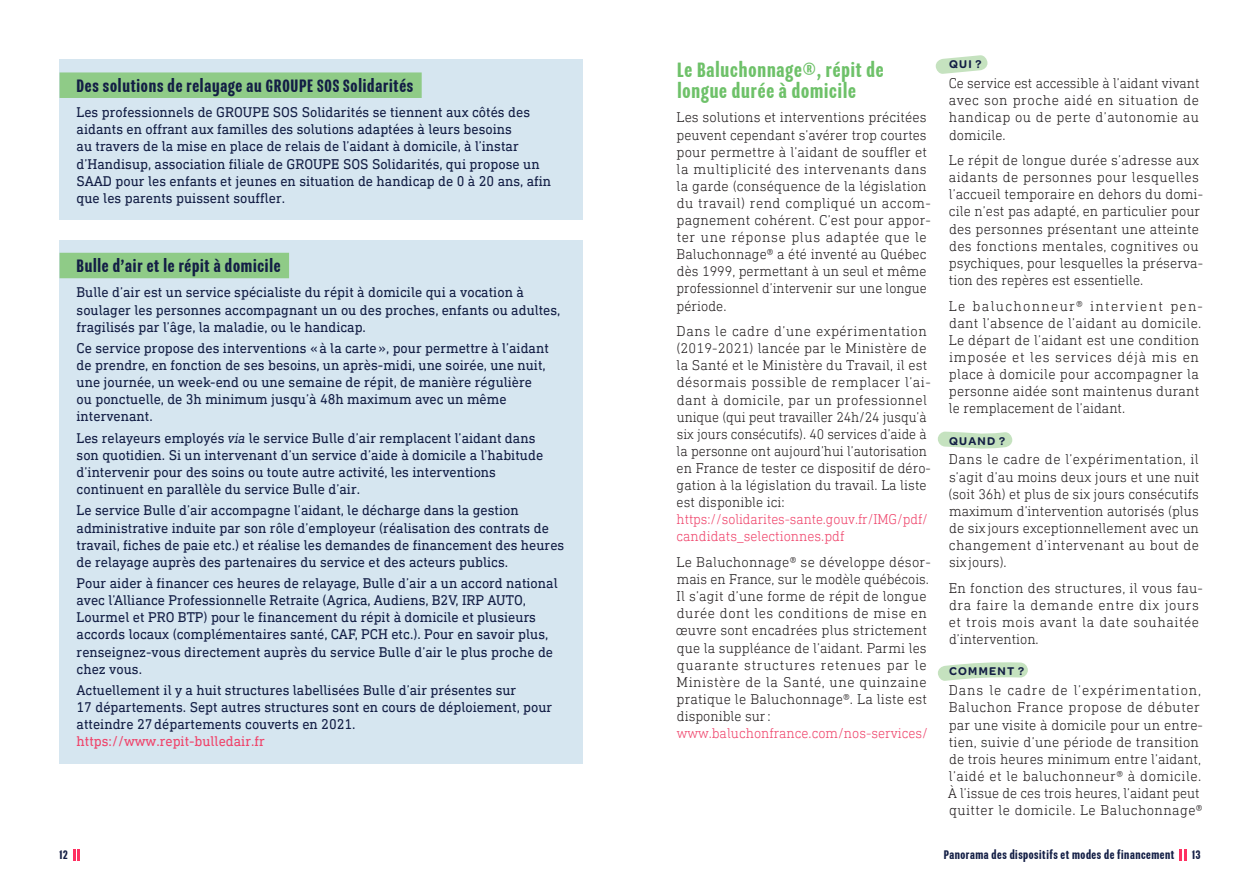
<style>
.page{position:relative;width:1259px;height:893px;background:#fff}
.page>*{position:absolute;margin:0;border:0;box-sizing:border-box;transform-origin:0 0}
.titre_3{font:500 22.5px/21px "Program Narrow";letter-spacing:.04em;color:#6ec169}
.titres_focus{font:500 19.5px "Program Narrow";letter-spacing:.04em;color:#131e45}
.TEXTE_COURANT{font:300 14.25px/17.1px "DIN Next Slab Pro";letter-spacing:.01em;color:#231f20}
.FOCUS{font:14.25px/17.1px "DIN Next Slab Pro";color:#131e45}
.TEXTE_COURANT-2{font:300 14.25px/17.1px "DIN Next Slab Pro";letter-spacing:.035em;color:#231f20}
.TEXTE_COURANT-3{font:300 14.25px/17.1px "DIN Next Slab Pro";color:#ef446b}
.FOCUS-2{font:14.25px "DIN Next Slab Pro";color:#ef446b}
.titre_3-2{font:500 13.5px "Program Narrow";letter-spacing:.04em;color:#131e45}
.titre_4_-2{font:600 12px "Omnes";letter-spacing:.105em;color:#131e45}
.s1{font-style:italic}
</style>
<div class="page">
<svg style="left:935px;top:55px;width:52px;height:19px"></svg>
<svg style="left:938px;top:662px;width:90px;height:19px"></svg>
<svg style="left:937px;top:431px;width:75px;height:18px"></svg>
<svg style="left:73px;top:849px;width:7px;height:11px"></svg>
<svg style="left:1179px;top:849px;width:8px;height:11px"></svg>
<div style="left:60px;top:240px;width:523px;height:523px;background:#d6e6f0"></div>
<div style="left:60px;top:253px;width:229px;height:25px;background:#8fcb87"></div>
<div style="left:60px;top:60px;width:523px;height:160px;background:#d6e6f0"></div>
<div style="left:60px;top:72px;width:362px;height:26px;background:#8fcb87"></div>
<p class="titres_focus" style="left:77px;top:75px;width:338px">Des solutions de relayage au GROUPE SOS Solidarités</p>
<p class="FOCUS" style="left:77px;top:104px;width:476px">Les professionnels de GROUPE SOS Solidarités se tiennent aux côtés des aidants en offrant aux familles des solutions adaptées à leurs besoins<br>au travers de la mise en place de relais de l’aidant à domicile, à l’instar d’Handisup, association filiale de GROUPE SOS Solidarités, qui propose un SAAD pour les enfants et jeunes en situation de handicap de 0 à 20 ans, afin que les parents puissent souffler.</p>
<p class="titres_focus" style="left:77px;top:255px;width:205px">Bulle d’air et le répit à domicile</p>
<p class="FOCUS" style="left:77px;top:284px;width:485px">Bulle d’air est un service spécialiste du répit à domicile qui a vocation à soulager les personnes accompagnant un ou des proches, enfants ou adultes, fragilisés par l’âge, la maladie, ou le handicap.</p>
<p class="FOCUS" style="left:77px;top:339px;width:474px">Ce service propose des interventions «à la carte», pour permettre à l’aidant de prendre, en fonction de ses besoins, un après-midi, une soirée, une nuit, une journée, un week-end ou une semaine de répit, de manière régulière ou ponctuelle, de 3h minimum jusqu’à 48h maximum avec un même intervenant.</p>
<p class="FOCUS" style="left:77px;top:429px;width:468px">Les relayeurs employés <span class="s1">via</span> le service Bulle d’air remplacent l’aidant dans son quotidien. Si un intervenant d’un service d’aide à domicile a l’habitude d’intervenir pour des soins ou toute autre activité, les interventions continuent en parallèle du service Bulle d’air.</p>
<p class="FOCUS" style="left:77px;top:502px;width:489px">Le service Bulle d’air accompagne l’aidant, le décharge dans la gestion administrative induite par son rôle d’employeur (réalisation des contrats de travail, fiches de paie etc.) et réalise les demandes de financement des heures de relayage auprès des partenaires du service et des acteurs publics.</p>
<p class="FOCUS" style="left:77px;top:575px;width:483px">Pour aider à financer ces heures de relayage, Bulle d’air a un accord national avec l’Alliance Professionnelle Retraite (Agrica, Audiens, B2V, IRP AUTO, Lourmel et PRO BTP) pour le financement du répit à domicile et plusieurs accords locaux (complémentaires santé, CAF, PCH etc.). Pour en savoir plus, renseignez-vous directement auprès du service Bulle d’air le plus proche de chez vous.</p>
<p class="FOCUS" style="left:77px;top:681px;width:477px">Actuellement il y a huit structures labellisées Bulle d’air présentes sur<br>17 départements. Sept autres structures sont en cours de déploiement, pour atteindre 27départements couverts en 2021.</p>
<p class="FOCUS-2" style="left:77px;top:733px;width:190px">https://www.repit-bulledair.fr</p>
<p class="titre_3" style="left:677px;top:59px;width:208px">Le Baluchonnage®, répit de longue durée à domicile</p>
<p class="TEXTE_COURANT" style="left:676px;top:109px;width:256px">Les solutions et interventions précitées peuvent cependant s’avérer trop courtes pour permettre à l’aidant de souffler et la multiplicité des intervenants dans la garde (conséquence de la législation du travail) rend compliqué un accom&shy;pagnement cohérent. C’est pour appor&shy;ter une réponse plus adaptée que le Baluchonnage® a été inventé au Québec dès 1999, permettant à un seul et même professionnel d’intervenir sur une longue période.</p>
<p class="TEXTE_COURANT" style="left:676px;top:323px;width:256px">Dans le cadre d’une expérimentation (2019-2021) lancée par le Ministère de la Santé et le Ministère du Travail, il est désormais possible de remplacer l’ai&shy;dant à domicile, par un professionnel unique (qui peut travailler 24h/24 jusqu’à six jours consécutifs). 40 services d’aide à la personne ont aujourd’hui l’autorisation en France de tester ce dispositif de déro&shy;gation à la législation du travail. La liste est disponible ici:</p>
<p class="TEXTE_COURANT-3" style="left:676px;top:511px;width:253px">https://solidarites-sante.gouv.fr/IMG/pdf/ candidats_selectionnes.pdf</p>
<p class="TEXTE_COURANT" style="left:676px;top:553px;width:256px">Le Baluchonnage® se développe désor&shy;mais en France, sur le modèle québécois.<br>Il s’agit d’une forme de répit de longue durée dont les conditions de mise en œuvre sont encadrées plus strictement que la suppléance de l’aidant. Parmi les quarante structures retenues par le Ministère de la Santé, une quinzaine pratique le Baluchonnage®. La liste est disponible sur:</p>
<p class="TEXTE_COURANT-3" style="left:676px;top:724px;width:253px">www.baluchonfrance.com/nos-services/</p>
<p class="titre_4_-2" style="left:949px;top:57px;width:34px">QUI ?</p>
<p class="TEXTE_COURANT" style="left:948px;top:75px;width:252px;text-align:justify">Ce service est accessible à l’aidant vivant avec son proche aidé en situation de handicap ou de perte d’autonomie au domicile.</p>
<p class="TEXTE_COURANT" style="left:949px;top:152px;width:256px">Le répit de longue durée s’adresse aux aidants de personnes pour lesquelles l’accueil temporaire en dehors du domi&shy;cile n’est pas adapté, en particulier pour des personnes présentant une atteinte des fonctions mentales, cognitives ou psychiques, pour lesquelles la préserva&shy;tion des repères est essentielle.</p>
<p class="TEXTE_COURANT" style="left:949px;top:297px;width:256px">Le baluchonneur® intervient pen&shy;dant l’absence de l’aidant au domicile.<br>Le départ de l’aidant est une condition imposée et les services déjà mis en place à domicile pour accompagner la personne aidée sont maintenus durant le remplacement de l’aidant.</p>
<p class="titre_4_-2" style="left:949px;top:434px;width:57px">QUAND ?</p>
<p class="TEXTE_COURANT" style="left:948px;top:451px;width:252px;text-align:justify">Dans le cadre de l’expérimentation, il s’agit d’au moins deux jours et une nuit (soit 36h) et plus de six jours consécutifs maximum d’intervention autorisés (plus de six jours exceptionnellement avec un changement d’intervenant au bout de six jours).</p>
<p class="TEXTE_COURANT-2" style="left:949px;top:579px;width:256px">En fonction des structures, il vous fau&shy;dra faire la demande entre dix jours et trois mois avant la date souhaitée d’intervention.</p>
<p class="titre_4_-2" style="left:949px;top:665px;width:76px">COMMENT ?</p>
<p class="TEXTE_COURANT" style="left:948px;top:682px;width:256px">Dans le cadre de l’expérimentation, Baluchon France propose de débuter par une visite à domicile pour un entre&shy;tien, suivie d’une période de transition de trois heures minimum entre l’aidant, l’aidé et le baluchonneur® à domicile.<br>À l’issue de ces trois heures, l’aidant peut quitter le domicile. Le Baluchonnage®</p>
<p class="titre_3-2" style="left:60px;top:847px;width:10px">12</p>
<p class="titre_3-2" style="left:944px;top:847px;width:232px">Panorama des dispositifs et modes de financement</p>
<p class="titre_3-2" style="left:1192px;top:847px;width:10px">13</p>
</div>
